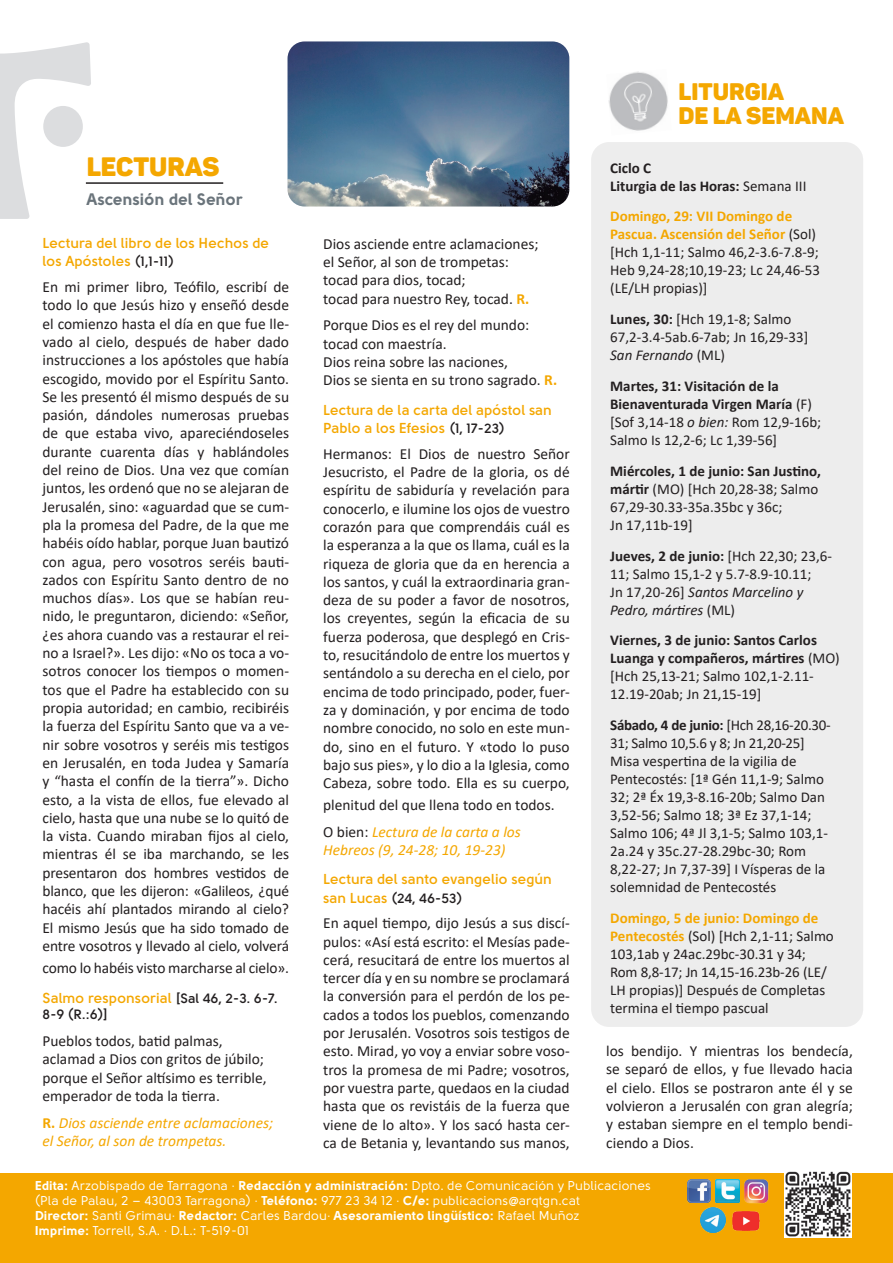
<style>
.page{position:relative;width:893px;height:1263px;background:#fff}
.page>*{position:absolute;margin:0;border:0;box-sizing:border-box;transform-origin:0 0}
.Titulo_lecturas{font:26.25px "Panton Black Caps";color:#f4a700}
.t1{font:23.7px "Panton Black Caps";color:#f4a700}
.Titulo_lecturas-2{font:16.5px "Solomon Sans Bold";color:#6a747b}
.Cos_general{font:15.45px/18.3px "Calibri";color:#231f20;text-align:justify}
.Cos_general-2{font:italic 15.45px/18.3px "Calibri";color:#f4a700}
.Liturgia_cos_general{font:15px/18px "Calibri";color:#231f20}
.Liturgia_cos_general-2{font:700 15px/18px "Calibri";color:#231f20}
.t2{font:700 14.4px/18.6px "Solomon Sans Semi";color:#f4a700}
.t3{font:700 13.5px "Solomon Sans Semi";color:#231f20}
.t4{font:12.75px/15px "Solomon Sans Normal";letter-spacing:.01em;color:#fff}
.t5{font:12.75px "Solomon Sans Bold";letter-spacing:.01em;color:#fff}
.s1{font-size:13.5px;color:#231f20}
.s2{font-weight:700;font-style:normal}
.s3{font-weight:700;color:#f4a700}
.s4{font-style:normal;color:#231f20}
.s5{font-size:14.4px;color:#f4a700}
.s6{font-weight:400}
.s7{font-weight:700}
.s8{font-style:italic}
.s9{font-family:"Solomon Sans Bold"}
.s10{font-family:"Solomon Sans Normal"}
</style>
<div class="page">
<svg style="left:0;top:42px;width:91px;height:177px"></svg>
<div style="left:0;top:1173px;width:893px;height:90px;background:#f4a700"></div>
<img style="left:716px;top:1179px;width:24px;height:24px">
<img style="left:687px;top:1179px;width:24px;height:24px">
<img style="left:744px;top:1179px;width:25px;height:25px">
<img style="left:732px;top:1211px;width:28px;height:20px">
<img style="left:784px;top:1171px;width:67px;height:67px">
<img style="left:701px;top:1208px;width:24px;height:24px">
<img style="left:608px;top:71px;width:60px;height:60px">
<img style="left:288px;top:41px;width:281px;height:166px">
<div style="left:591px;top:142px;width:272px;height:885px;background:#ededed;border-radius:18px"></div>
<hr style="left:86px;top:182px;width:137px;height:2px;background:#231f20">
<p class="Titulo_lecturas" style="left:87px;top:150px;width:134px">LECTURAS</p>
<p class="Titulo_lecturas-2" style="left:87px;top:189px;width:158px">Ascensión del Señor</p>
<p class="t2" style="left:43px;top:234px;width:228px">Lectura del libro de los Hechos de los Apóstoles <span class="s1">(1,1-11)</span></p>
<p class="Cos_general" style="left:43px;top:277px;width:248px">En mi primer libro, Teófilo, escribí de todo lo que Jesús hizo y enseñó desde el comienzo hasta el día en que fue lle&shy;vado al cielo, después de haber dado instrucciones a los apóstoles que había escogido, movido por el Espíritu Santo.<br>Se les presentó él mismo después de su pasión, dándoles numerosas pruebas de que estaba vivo, apareciéndoseles durante cuarenta días y hablándoles del reino de Dios. Una vez que comían juntos, les ordenó que no se alejaran de Jerusalén, sino: «aguardad que se cum&shy;pla la promesa del Padre, de la que me habéis oído hablar, porque Juan bautizó con agua, pero vosotros seréis bauti&shy;zados con Espíritu Santo dentro de no muchos días». Los que se habían reu&shy;nido, le preguntaron, diciendo: «Señor, ¿es ahora cuando vas a restaurar el rei&shy;no a Israel?». Les dijo: «No os toca a vo&shy;sotros conocer los tiempos o momen&shy;tos que el Padre ha establecido con su propia autoridad; en cambio, recibiréis la fuerza del Espíritu Santo que va a ve&shy;nir sobre vosotros y seréis mis testigos en Jerusalén, en toda Judea y Samaría y “hasta el confín de la tierra”». Dicho esto, a la vista de ellos, fue elevado al cielo, hasta que una nube se lo quitó de la vista. Cuando miraban fijos al cielo, mientras él se iba marchando, se les presentaron dos hombres vestidos de blanco, que les dijeron: «Galileos, ¿qué hacéis ahí plantados mirando al cielo?<br>El mismo Jesús que ha sido tomado de entre vosotros y llevado al cielo, volverá</p>
<p class="Cos_general" style="left:43px;top:958px;width:248px">como lo habéis visto marcharse al cielo».</p>
<p class="t2" style="left:43px;top:988px;width:237px">Salmo responsorial <span class="s1">[Sal 46, 2-3. 6-7.</span></p>
<p class="t3" style="left:43px;top:1007px;width:67px">8-9 (R.:6)]</p>
<p class="Cos_general" style="left:43px;top:1031px;width:182px">Pueblos todos, batid palmas,</p>
<p class="Cos_general" style="left:43px;top:1049px;width:223px">aclamad a Dios con gritos de júbilo;</p>
<p class="Cos_general" style="left:43px;top:1068px;width:226px">porque el Señor altísimo es terrible,</p>
<p class="Cos_general" style="left:43px;top:1086px;width:179px">emperador de toda la tierra.</p>
<p class="Cos_general-2" style="left:43px;top:1113px;width:232px"><span class="s2">R.</span> Dios asciende entre aclamaciones;</p>
<p class="Cos_general-2" style="left:43px;top:1131px;width:185px">el Señor, al son de trompetas.</p>
<p class="Cos_general" style="left:323px;top:234px;width:217px">Dios asciende entre aclamaciones;</p>
<p class="Cos_general" style="left:323px;top:252px;width:187px">el Señor, al son de trompetas:</p>
<p class="Cos_general" style="left:323px;top:271px;width:144px">tocad para dios, tocad;</p>
<p class="Cos_general" style="left:323px;top:289px;width:208px">tocad para nuestro Rey, tocad. <span class="s3">R.</span></p>
<p class="Cos_general" style="left:323px;top:316px;width:208px">Porque Dios es el rey del mundo:</p>
<p class="Cos_general" style="left:323px;top:334px;width:125px">tocad con maestría.</p>
<p class="Cos_general" style="left:323px;top:352px;width:186px">Dios reina sobre las naciones,</p>
<p class="Cos_general" style="left:323px;top:371px;width:235px">Dios se sienta en su trono sagrado. <span class="s3">R.</span></p>
<p class="t2" style="left:323px;top:400px;width:230px">Lectura de la carta del apóstol san<br>Pablo a los Efesios <span class="s1">(1, 17-23)</span></p>
<p class="Cos_general" style="left:323px;top:444px;width:248px">Hermanos: El Dios de nuestro Señor Jesucristo, el Padre de la gloria, os dé espíritu de sabiduría y revelación para conocerlo, e ilumine los ojos de vuestro corazón para que comprendáis cuál es la esperanza a la que os llama, cuál es la riqueza de gloria que da en herencia a los santos, y cuál la extraordinaria gran&shy;deza de su poder a favor de nosotros, los creyentes, según la eficacia de su fuerza poderosa, que desplegó en Cris&shy;to, resucitándolo de entre los muertos y sentándolo a su derecha en el cielo, por encima de todo principado, poder, fuer&shy;za y dominación, y por encima de todo nombre conocido, no solo en este mun&shy;do, sino en el futuro. Y «todo lo puso bajo sus pies», y lo dio a la Iglesia, como Cabeza, sobre todo. Ella es su cuerpo,</p>
<p class="Cos_general" style="left:323px;top:795px;width:233px">plenitud del que llena todo en todos.</p>
<p class="Cos_general-2" style="left:323px;top:822px;width:199px"><span class="s4">O bien:</span> Lectura de la carta a los<br>Hebreos (9, 24-28; 10, 19-23)</p>
<p class="t2" style="left:323px;top:870px;width:230px">Lectura del santo evangelio según</p>
<p class="t3" style="left:323px;top:890px;width:141px"><span class="s5">san Lucas</span> (24, 46-53)</p>
<p class="Cos_general" style="left:323px;top:913px;width:248px">En aquel tiempo, dijo Jesús a sus discí&shy;pulos: «Así está escrito: el Mesías pade&shy;cerá, resucitará de entre los muertos al tercer día y en su nombre se proclamará la conversión para el perdón de los pe&shy;cados a todos los pueblos, comenzando por Jerusalén. Vosotros sois testigos de esto. Mirad, yo voy a enviar sobre voso&shy;tros la promesa de mi Padre; vosotros, por vuestra parte, quedaos en la ciudad hasta que os revistáis de la fuerza que viene de lo alto». Y los sacó hasta cer&shy;ca de Betania y, levantando sus manos,</p>
<p class="t1" style="left:679px;top:76px;width:107px">LITURGIA</p>
<p class="t1" style="left:679px;top:100px;width:167px">DE LA SEMANA</p>
<p class="Liturgia_cos_general-2" style="left:610px;top:158px;width:42px">Ciclo C</p>
<p class="Liturgia_cos_general-2" style="left:610px;top:176px;width:198px">Liturgia de las Horas: <span class="s6">Semana III</span></p>
<p class="Liturgia_cos_general" style="left:610px;top:207px;width:211px"><span class="s3">Domingo, 29: VII Domingo de<br>Pascua. Ascensión del Señor</span> (Sol) [Hch 1,1-11; Salmo 46,2-3.6-7.8-9;<br>Heb 9,24-28;10,19-23; Lc 24,46-53 (LE/LH propias)]</p>
<p class="Liturgia_cos_general" style="left:610px;top:310px;width:200px"><span class="s7">Lunes, 30:</span> [Hch 19,1-8; Salmo<br>67,2-3.4-5ab.6-7ab; Jn 16,29-33]<br><span class="s8">San Fernando</span> (ML)</p>
<p class="Liturgia_cos_general" style="left:610px;top:377px;width:213px"><span class="s7">Martes, 31: Visitación de la<br>Bienaventurada Virgen María</span> (F) [Sof 3,14-18 <span class="s8">o bien:</span> Rom 12,9-16b;<br>Salmo Is 12,2-6; Lc 1,39-56]</p>
<p class="Liturgia_cos_general" style="left:610px;top:461px;width:212px"><span class="s7">Miércoles, 1 de junio: San Justino, mártir</span> (MO) [Hch 20,28-38; Salmo<br>67,29-30.33-35a.35bc y 36c;<br>Jn 17,11b-19]</p>
<p class="Liturgia_cos_general" style="left:610px;top:546px;width:223px"><span class="s7">Jueves, 2 de junio:</span> [Hch 22,30; 23,6-<br>11; Salmo 15,1-2 y 5.7-8.9-10.11;<br>Jn 17,20-26] <span class="s8">Santos Marcelino y<br>Pedro, mártires</span> (ML)</p>
<p class="Liturgia_cos_general-2" style="left:610px;top:631px;width:231px">Viernes, 3 de junio: Santos Carlos<br>Luanga y compañeros, mártires <span class="s6">(MO) [Hch 25,13-21; Salmo 102,1-2.11-<br>12.19-20ab; Jn 21,15-19]</span></p>
<p class="Liturgia_cos_general" style="left:610px;top:716px;width:222px"><span class="s7">Sábado, 4 de junio:</span> [Hch 28,16-20.30- 31; Salmo 10,5.6 y 8; Jn 21,20-25] Misa vespertina de la vigilia de Pentecostés: [1ª Gén 11,1-9; Salmo 32; 2ª Éx 19,3-8.16-20b; Salmo Dan 3,52-56; Salmo 18; 3ª Ez 37,1-14; Salmo 106; 4ª Jl 3,1-5; Salmo 103,1- 2a.24 y 35c.27-28.29bc-30; Rom 8,22-27; Jn 7,37-39] I Vísperas de la solemnidad de Pentecostés</p>
<p class="Liturgia_cos_general" style="left:610px;top:908px;width:225px"><span class="s3">Domingo, 5 de junio: Domingo de<br>Pentecostés</span> (Sol) [Hch 2,1-11; Salmo<br>103,1ab y 24ac.29bc-30.31 y 34;<br>Rom 8,8-17; Jn 14,15-16.23b-26 (LE/<br>LH propias)] Después de Completas termina el tiempo pascual</p>
<p class="Cos_general" style="left:606px;top:1041px;width:248px">los bendijo. Y mientras los bendecía, se separó de ellos, y fue llevado hacia el cielo. Ellos se postraron ante él y se volvieron a Jerusalén con gran alegría; y estaban siempre en el templo bendi&shy;ciendo a Dios.</p>
<p class="t4" style="left:35px;top:1178px;width:617px"><span class="s9">Edita:</span> Arzobispado de Tarragona · <span class="s9">Redacción y administración:</span> Dpto. de Comunicación y Publicaciones (Pla de Palau, 2 – 43003 Tarragona) · <span class="s9">Teléfono:</span> 977 23 34 12 · <span class="s9">C/e:</span> publicacions@arqtgn.cat</p>
<p class="t5" style="left:35px;top:1207px;width:546px">Director: <span class="s10">Santi Grimau·</span> Redactor: <span class="s10">Carles Bardou·</span> Asesoramiento lingüístico: <span class="s10">Rafael Muñoz</span></p>
<p class="t4" style="left:35px;top:1223px;width:216px"><span class="s9">Imprime:</span> Torrell, S.A. · D.L.: T-519-01</p>
</div>
